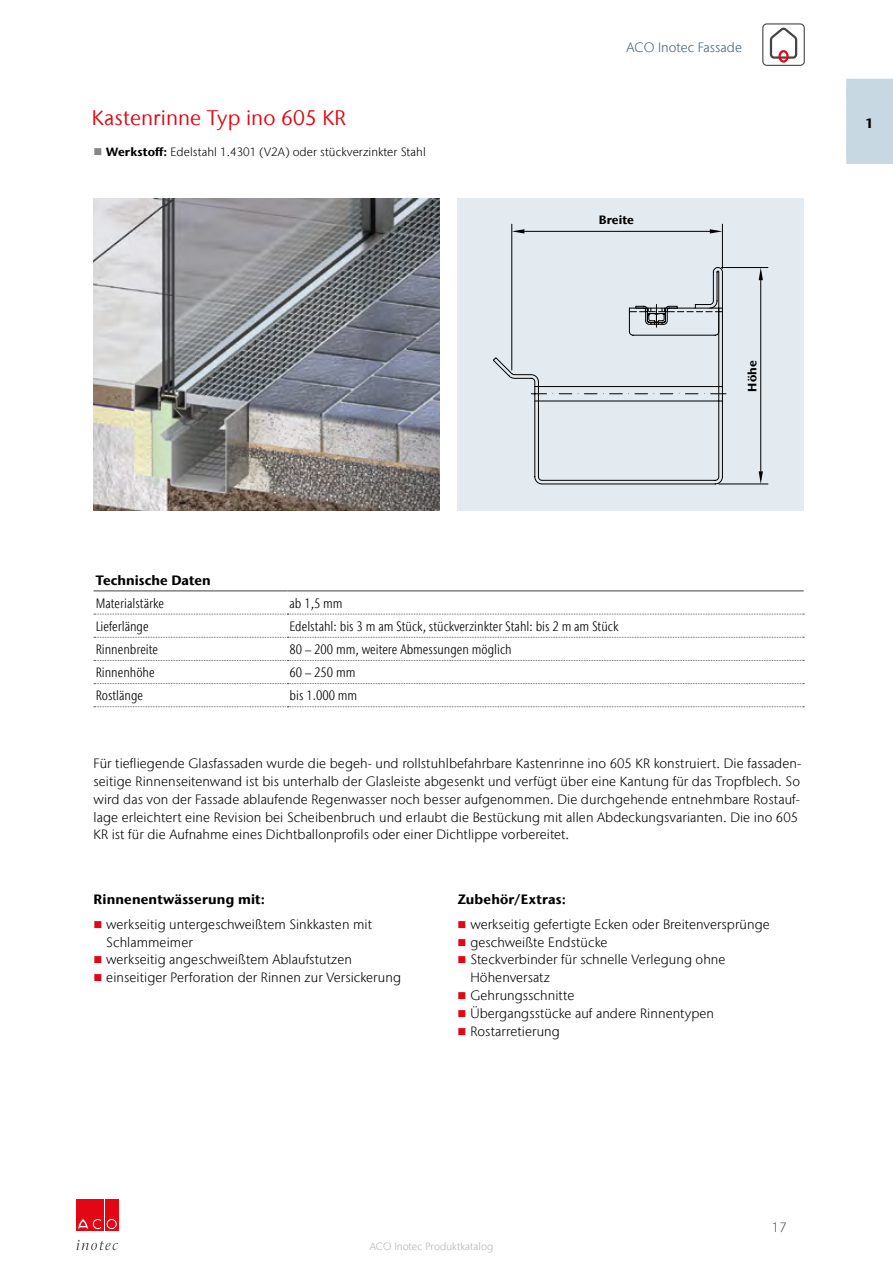
<style>
.page{position:relative;width:893px;height:1263px;background:#fff}
.page>*{position:absolute;margin:0;border:0;box-sizing:border-box;transform-origin:0 0}
.t1{font:21px "Stone Sans IIITC Com";letter-spacing:.005em;color:#e30613}
.t2{font:300 13.5px/17.9px "Stone Sans IIITC Com";letter-spacing:.005em;color:#000}
.t3{font:300 condensed 13.5px "Stone Sans IIITC Com";color:#000}
.t4{font:700 13.5px "Stone Sans IIITC Com";letter-spacing:.01em;color:#000}
.t5{font:300 13.5px "Stone Sans IIITC Com";letter-spacing:.005em;color:#415f77}
.t6{font:300 13.5px "Stone Sans IIITC Com";color:#575756}
.t7{font:300 12px "Stone Sans IIITC Com";letter-spacing:.005em;color:#000}
.t8{font:700 12px "Stone Sans IIITC Com";color:#000}
.t9{font:300 10.5px "Stone Sans IIITC Com";letter-spacing:.005em;color:#b3b2b2}
.s1{color:#878787}
.s2{font-weight:700}
.s3{color:#e30613}
</style>
<div class="page">
<div style="left:762px;top:23px;width:43px;height:43px;border:1px solid #454446;border-radius:4px"></div>
<svg style="left:769px;top:27px;width:29px;height:33px"></svg>
<div style="left:778px;top:50px;width:11px;height:13px;border:2px solid #e30613;border-radius:50%"></div>
<svg style="left:77px;top:1240px;width:41px;height:10px"></svg>
<div style="left:77px;top:1199px;width:13px;height:32px;background:#e30613"></div>
<div style="left:91px;top:1199px;width:13px;height:32px;background:#e30613"></div>
<svg style="left:78px;top:1218px;width:24px;height:12px"></svg>
<div style="left:105px;top:1199px;width:13px;height:32px;background:#e30613"></div>
<svg style="left:106px;top:1218px;width:11px;height:11px"></svg>
<div style="left:106px;top:1218px;width:11px;height:12px;border:1px solid #e30613;border-radius:50%"></div>
<div style="left:108px;top:1220px;width:7px;height:7px;background:#e30613;border-radius:50%"></div>
<div style="left:108px;top:1220px;width:7px;height:8px;border:1px solid #e30613;border-radius:50%"></div>
<div style="left:846px;top:79px;width:47px;height:85px;background:#c7d8e2"></div>
<img style="left:94px;top:198px;width:346px;height:313px">
<div style="left:458px;top:198px;width:346px;height:312px;background:#e3ebf1"></div>
<hr style="left:94px;top:590px;width:193px;height:1px;background:#575756">
<hr style="left:287px;top:590px;width:517px;height:1px;background:#575756">
<svg style="left:94px;top:614px;width:710px;height:1px"></svg>
<svg style="left:94px;top:637px;width:710px;height:1px"></svg>
<svg style="left:94px;top:660px;width:710px;height:1px"></svg>
<svg style="left:94px;top:683px;width:710px;height:1px"></svg>
<svg style="left:94px;top:706px;width:710px;height:1px"></svg>
<svg style="left:492px;top:271px;width:42px;height:124px"></svg>
<svg style="left:534px;top:267px;width:235px;height:218px"></svg>
<svg style="left:759px;top:268px;width:4px;height:12px"></svg>
<svg style="left:759px;top:471px;width:4px;height:13px"></svg>
<hr style="left:511px;top:224px;width:1px;height:146px;background:#000">
<hr style="left:722px;top:224px;width:1px;height:44px;background:#000">
<hr style="left:524px;top:231px;width:186px;height:1px;background:#000">
<svg style="left:512px;top:229px;width:12px;height:4px"></svg>
<svg style="left:710px;top:229px;width:12px;height:4px"></svg>
<svg style="left:629px;top:304px;width:94px;height:32px"></svg>
<p class="t5" style="left:627px;top:38px;width:117px">ACO Inotec Fassade</p>
<h1 class="t1" style="left:92px;top:105px;width:256px">Kastenrinne Typ ino 605 KR</h1>
<p class="t4" style="left:865px;top:115px;width:10px">1</p>
<p class="t7" style="left:94px;top:145px;width:334px"><span class="s1">■</span> <span class="s2">Werkstoff:</span> Edelstahl 1.4301 (V2A) oder stückverzinkter Stahl</p>
<p class="t8" style="left:599px;top:212px;width:36px">Breite</p>
<p class="t4" style="left:96px;top:571px;width:117px">Technische Daten</p>
<p class="t3" style="left:96px;top:595px;width:70px">Materialstärke</p>
<p class="t3" style="left:290px;top:595px;width:55px">ab 1,5 mm</p>
<p class="t3" style="left:96px;top:618px;width:54px">Lieferlänge</p>
<p class="t3" style="left:290px;top:618px;width:330px">Edelstahl: bis 3 m am Stück, stückverzinkter Stahl: bis 2 m am Stück</p>
<p class="t3" style="left:96px;top:641px;width:64px">Rinnenbreite</p>
<p class="t3" style="left:290px;top:641px;width:224px">80 – 200 mm, weitere Abmessungen möglich</p>
<p class="t3" style="left:96px;top:664px;width:61px">Rinnenhöhe</p>
<p class="t3" style="left:290px;top:664px;width:67px">60 – 250 mm</p>
<p class="t3" style="left:96px;top:687px;width:49px">Rostlänge</p>
<p class="t3" style="left:290px;top:687px;width:69px">bis 1.000 mm</p>
<p class="t8" style="left:745px;top:392px;width:32px;rotate:-90deg">Höhe</p>
<p class="t2" style="left:94px;top:754px;width:709px">Für tiefliegende Glasfassaden wurde die begeh- und rollstuhlbefahrbare Kastenrinne ino 605 KR konstruiert. Die fassaden&shy;seitige Rinnenseitenwand ist bis unterhalb der Glasleiste abgesenkt und verfügt über eine Kantung für das Tropfblech. So wird das von der Fassade ablaufende Regenwasser noch besser aufgenommen. Die durchgehende entnehmbare Rostauf&shy;lage erleichtert eine Revision bei Scheibenbruch und erlaubt die Bestückung mit allen Abdeckungsvarianten. Die ino 605<br>KR ist für die Aufnahme eines Dichtballonprofils oder einer Dichtlippe vorbereitet.</p>
<p class="t4" style="left:94px;top:891px;width:173px">Rinnenentwässerung mit:</p>
<p class="t2" style="left:106px;top:915px;width:267px;text-indent:-13px"><span class="s3">■</span> werkseitig untergeschweißtem Sinkkasten mit<br>Schlammeimer</p>
<p class="t2" style="left:94px;top:951px;width:260px"><span class="s3">■</span> werkseitig angeschweißtem Ablaufstutzen</p>
<p class="t2" style="left:94px;top:968px;width:309px"><span class="s3">■</span> einseitiger Perforation der Rinnen zur Versickerung</p>
<p class="t4" style="left:458px;top:891px;width:110px">Zubehör/Extras:</p>
<p class="t2" style="left:458px;top:915px;width:314px"><span class="s3">■</span> werkseitig gefertigte Ecken oder Breitenversprünge</p>
<p class="t2" style="left:458px;top:933px;width:151px"><span class="s3">■</span> geschweißte Endstücke</p>
<p class="t2" style="left:470px;top:951px;width:257px;text-indent:-13px"><span class="s3">■</span> Steckverbinder für schnelle Verlegung ohne<br>Höhenversatz</p>
<p class="t2" style="left:458px;top:986px;width:118px"><span class="s3">■</span> Gehrungsschnitte</p>
<p class="t2" style="left:458px;top:1004px;width:258px"><span class="s3">■</span> Übergangsstücke auf andere Rinnentypen</p>
<p class="t2" style="left:458px;top:1022px;width:104px"><span class="s3">■</span> Rostarretierung</p>
<p class="t6" style="left:772px;top:1219px;width:16px">17</p>
<p class="t9" style="left:370px;top:1240px;width:125px">ACO Inotec Produktkatalog</p>
</div>
